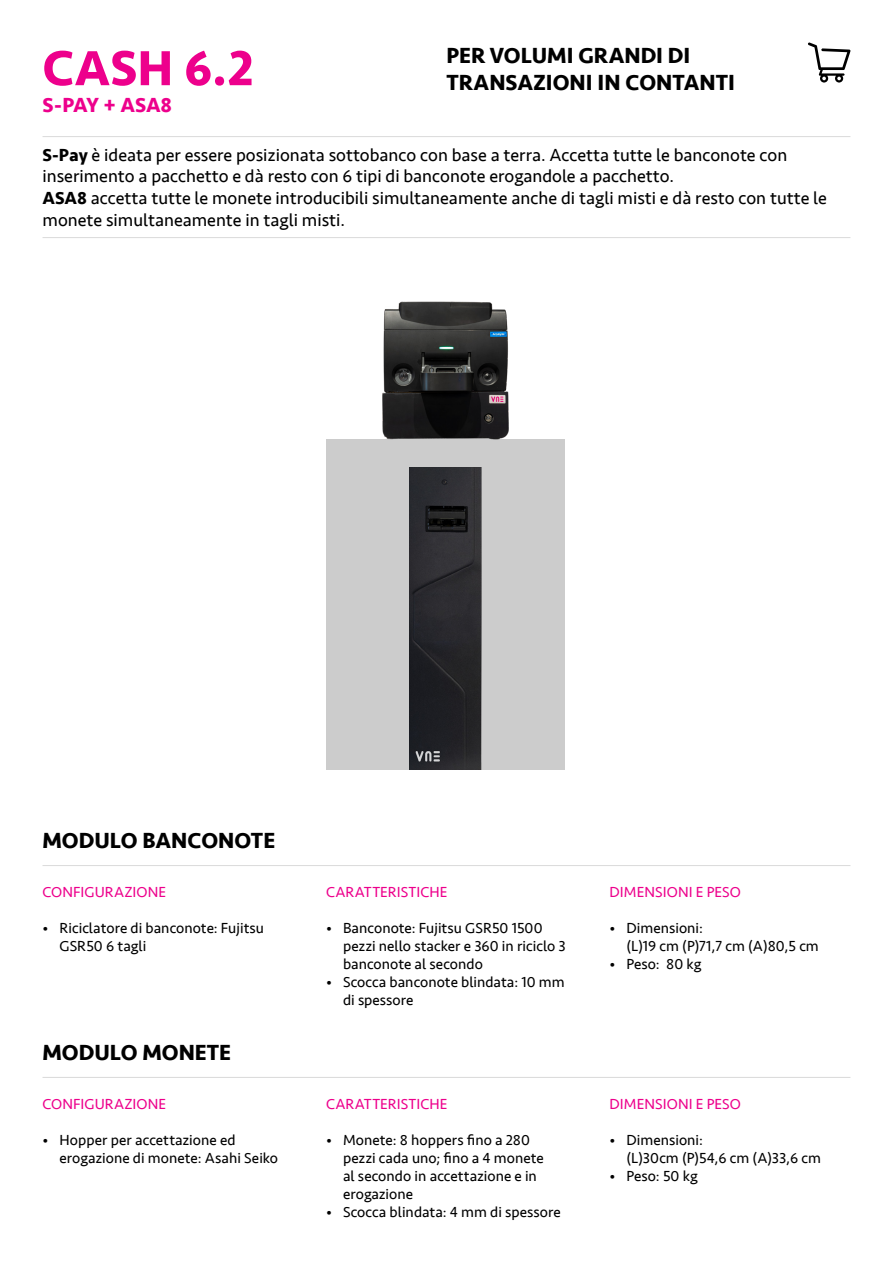
<style>
.page{position:relative;width:893px;height:1263px;background:#fff}
.page>*{position:absolute;margin:0;border:0;box-sizing:border-box;transform-origin:0 0}
.t1{font:700 51px "Seravek";color:#ed008c}
.t2{font:700 22.5px/27px "Seravek";color:#000}
.t3{font:700 21px "Seravek";letter-spacing:-.015em;color:#ed008c}
.t4{font:18px/21.6px "Seravek";color:#000}
.t5{font:15px/18px "Seravek";letter-spacing:.005em;color:#000}
.t6{font:15px "Seravek";letter-spacing:.01em;color:#ed008c}
.s1{font-weight:700}
</style>
<div class="page">
<svg style="left:808px;top:42px;width:42px;height:41px"></svg>
<hr style="left:43px;top:237px;width:807px;height:1px;background:#dadada">
<hr style="left:43px;top:136px;width:807px;height:1px;background:#dadada">
<hr style="left:43px;top:865px;width:807px;height:1px;background:#dadada">
<hr style="left:43px;top:1077px;width:807px;height:1px;background:#dadada">
<div style="left:326px;top:439px;width:239px;height:331px;background:#ccc"></div>
<img style="left:409px;top:467px;width:72px;height:303px">
<img style="left:382px;top:302px;width:127px;height:137px">
<h1 class="t1" style="left:43px;top:27px;width:213px">CASH 6.2</h1>
<h3 class="t3" style="left:43px;top:88px;width:131px">S-PAY + ASA8</h3>
<h2 class="t2" style="left:446px;top:42px;width:290px">PER VOLUMI GRANDI DI<br>TRANSAZIONI IN CONTANTI</h2>
<p class="t4" style="left:43px;top:144px;width:786px"><span class="s1">S-Pay</span> è ideata per essere posizionata sottobanco con base a terra. Accetta tutte le banconote con inserimento a pacchetto e dà resto con 6 tipi di banconote erogandole a pacchetto.<br><span class="s1">ASA8</span> accetta tutte le monete introducibili simultaneamente anche di tagli misti e dà resto con tutte le monete simultaneamente in tagli misti.</p>
<h2 class="t2" style="left:43px;top:827px;width:234px">MODULO BANCONOTE</h2>
<p class="t6" style="left:43px;top:880px;width:125px">CONFIGURAZIONE</p>
<p class="t5" style="left:60px;top:919px;width:206px;text-indent:-17px">• Riciclatore di banconote: Fujitsu<br>GSR50 6 tagli</p>
<h2 class="t2" style="left:43px;top:1039px;width:190px">MODULO MONETE</h2>
<p class="t6" style="left:43px;top:1092px;width:125px">CONFIGURAZIONE</p>
<p class="t5" style="left:60px;top:1130px;width:220px;text-indent:-17px">• Hopper per accettazione ed erogazione di monete: Asahi Seiko</p>
<p class="t6" style="left:326px;top:880px;width:123px">CARATTERISTICHE</p>
<p class="t5" style="left:343px;top:919px;width:224px;text-indent:-17px">• Banconote: Fujitsu GSR50 1500 pezzi nello stacker e 360 in riciclo 3 banconote al secondo</p>
<p class="t5" style="left:343px;top:973px;width:223px;text-indent:-17px">• Scocca banconote blindata: 10 mm di spessore</p>
<p class="t6" style="left:326px;top:1092px;width:123px">CARATTERISTICHE</p>
<p class="t5" style="left:343px;top:1130px;width:202px;text-indent:-17px">• Monete: 8 hoppers fino a 280 pezzi cada uno; fino a 4 monete al secondo in accettazione e in erogazione</p>
<p class="t5" style="left:326px;top:1202px;width:236px">• Scocca blindata: 4 mm di spessore</p>
<p class="t6" style="left:609px;top:880px;width:133px">DIMENSIONI E PESO</p>
<p class="t5" style="left:626px;top:919px;width:194px;text-indent:-17px">• Dimensioni:<br>(L)19 cm (P)71,7 cm (A)80,5 cm</p>
<p class="t5" style="left:609px;top:955px;width:94px">• Peso: 80 kg</p>
<p class="t6" style="left:609px;top:1092px;width:133px">DIMENSIONI E PESO</p>
<p class="t5" style="left:626px;top:1130px;width:196px;text-indent:-17px">• Dimensioni:<br>(L)30cm (P)54,6 cm (A)33,6 cm</p>
<p class="t5" style="left:609px;top:1166px;width:90px">• Peso: 50 kg</p>
</div>
